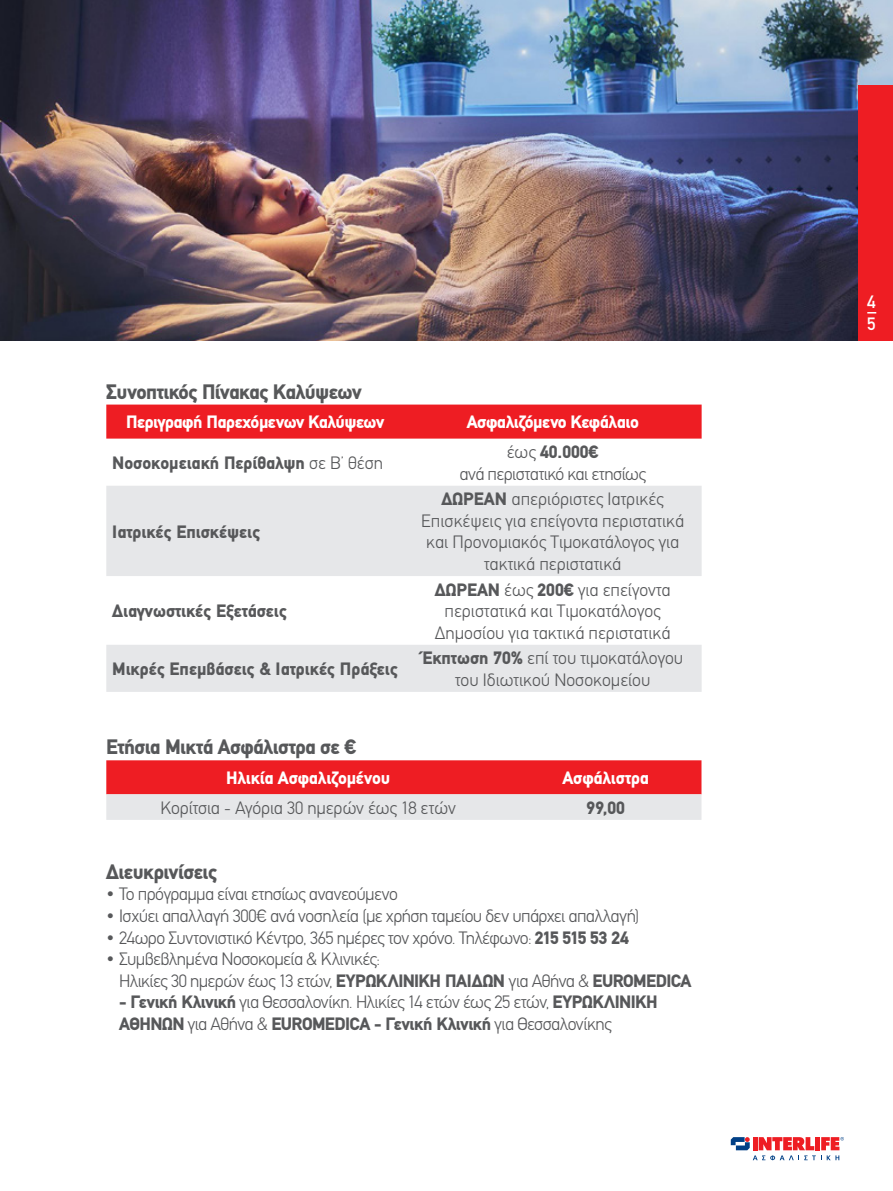
<style>
.page{position:relative;width:893px;height:1191px;background:#fff}
.page>*{position:absolute;margin:0;border:0;box-sizing:border-box;transform-origin:0 0}
.t1{font:900 21px "PF Din Text";letter-spacing:-.025em;color:#57585a}
.t2{font:300 18px/21.6px "PF Din Text";letter-spacing:-.03em;color:#57585a}
.t3{font:300 18px/21.6px "PF Din Text";letter-spacing:-.005em;color:#57585a;text-align:center}
.t4{font:900 18px "PF Din Text";color:#57585a}
.t5{font:900 18px "PF Din Text";letter-spacing:-.015em;color:#fff}
.t6{font:300 18px "PF Din Text";letter-spacing:-.035em;color:#57585a}
.t7{font:500 18px/21.6px "PF Din Text";color:#fff}
.s1{font-weight:300}
.s2{font-weight:900}
</style>
<div class="page">
<svg style="left:731px;top:1137px;width:113px;height:23px"></svg>
<div style="left:106px;top:404px;width:596px;height:34px;background:#ee1d23"></div>
<svg style="left:106px;top:486px;width:596px;height:206px;fill:#e6e7e9"></svg>
<svg style="left:106px;top:760px;width:595px;height:60px;background:#ea7579"></svg>
<img style="left:0;top:0;width:893px;height:340px">
<div style="left:859px;top:85px;width:34px;height:255px;background:#ee1d23"></div>
<p class="t1" style="left:106px;top:379px;width:257px">Συνοπτικός Πίνακας Καλύψεων</p>
<p class="t5" style="left:126px;top:411px;width:260px">Περιγραφή Παρεχόμενων Καλύψεων</p>
<p class="t5" style="left:467px;top:411px;width:174px">Ασφαλιζόμενο Κεφάλαιο</p>
<p class="t4" style="left:112px;top:452px;width:272px">Νοσοκομειακή Περίθαλψη <span class="s1">σε Β’ θέση</span></p>
<p class="t2" style="left:459px;top:441px;width:188px;text-align:center">έως <span class="s2">40.000€<br></span>ανά περιστατικό και ετησίως</p>
<p class="t4" style="left:112px;top:520px;width:149px">Ιατρικές Επισκέψεις</p>
<p class="t4" style="left:112px;top:600px;width:176px">Διαγνωστικές Εξετάσεις</p>
<p class="t3" style="left:421px;top:488px;width:264px"><span class="s2">ΔΩΡΕΑΝ</span> απεριόριστες Ιατρικές<br>Επισκέψεις για επείγοντα περιστατικά και Προνομιακός Τιμοκατάλογος για τακτικά περιστατικά</p>
<p class="t3" style="left:435px;top:578px;width:237px"><span class="s2">ΔΩΡΕΑΝ</span> έως <span class="s2">200€</span> για επείγοντα περιστατικά και Τιμοκατάλογος<br>Δημοσίου για τακτικά περιστατικά</p>
<p class="t4" style="left:112px;top:658px;width:287px">Μικρές Επεμβάσεις &amp; Ιατρικές Πράξεις</p>
<p class="t3" style="left:422px;top:647px;width:262px"><span class="s2">Έκπτωση 70%</span> επί του τιμοκατάλογου του Ιδιωτικού Νοσοκομείου</p>
<p class="t1" style="left:106px;top:734px;width:251px">Ετήσια Μικτά Ασφάλιστρα σε €</p>
<p class="t5" style="left:226px;top:767px;width:165px">Ηλικία Ασφαλιζομένου</p>
<p class="t5" style="left:563px;top:767px;width:88px">Ασφάλιστρα</p>
<p class="t3" style="left:161px;top:797px;width:297px">Κορίτσια - Αγόρια 30 ημερών έως 18 ετών</p>
<p class="t4" style="left:587px;top:797px;width:40px">99,00</p>
<p class="t1" style="left:106px;top:859px;width:112px">Διευκρινίσεις</p>
<p class="t6" style="left:106px;top:883px;width:293px">• Το πρόγραμμα είναι ετησίως ανανεούμενο</p>
<p class="t2" style="left:106px;top:905px;width:534px">• Ισχύει απαλλαγή 300€ ανά νοσηλεία (με χρήση ταμείου δεν υπάρχει απαλλαγή)</p>
<p class="t2" style="left:106px;top:926px;width:524px">• 24ωρο Συντονιστικό Κέντρο, 365 ημέρες τον χρόνο. Τηλέφωνο: <span class="s2">215 515 53 24</span></p>
<p class="t2" style="left:119px;top:948px;width:574px;text-indent:-13px">• Συμβεβλημένα Νοσοκομεία &amp; Κλινικές:<br>Ηλικίες 30 ημερών έως 13 ετών, <span class="s2">ΕΥΡΩΚΛΙΝΙΚΗ ΠΑΙΔΩΝ</span> για Αθήνα &amp; <span class="s2">EUROMEDICA</span></p>
<p class="t2" style="left:119px;top:991px;width:540px"><span class="s2">- Γενική Κλινική</span> για Θεσσαλονίκη. Ηλικίες 14 ετών έως 25 ετών, <span class="s2">ΕΥΡΩΚΛΙΝΙΚΗ<br>ΑΘΗΝΩΝ</span> για Αθήνα &amp; <span class="s2">EUROMEDICA - Γενική Κλινική</span> για Θεσσαλονίκης</p>
<p class="t7" style="left:867px;top:291px;width:10px">4<br>5</p>
</div>
